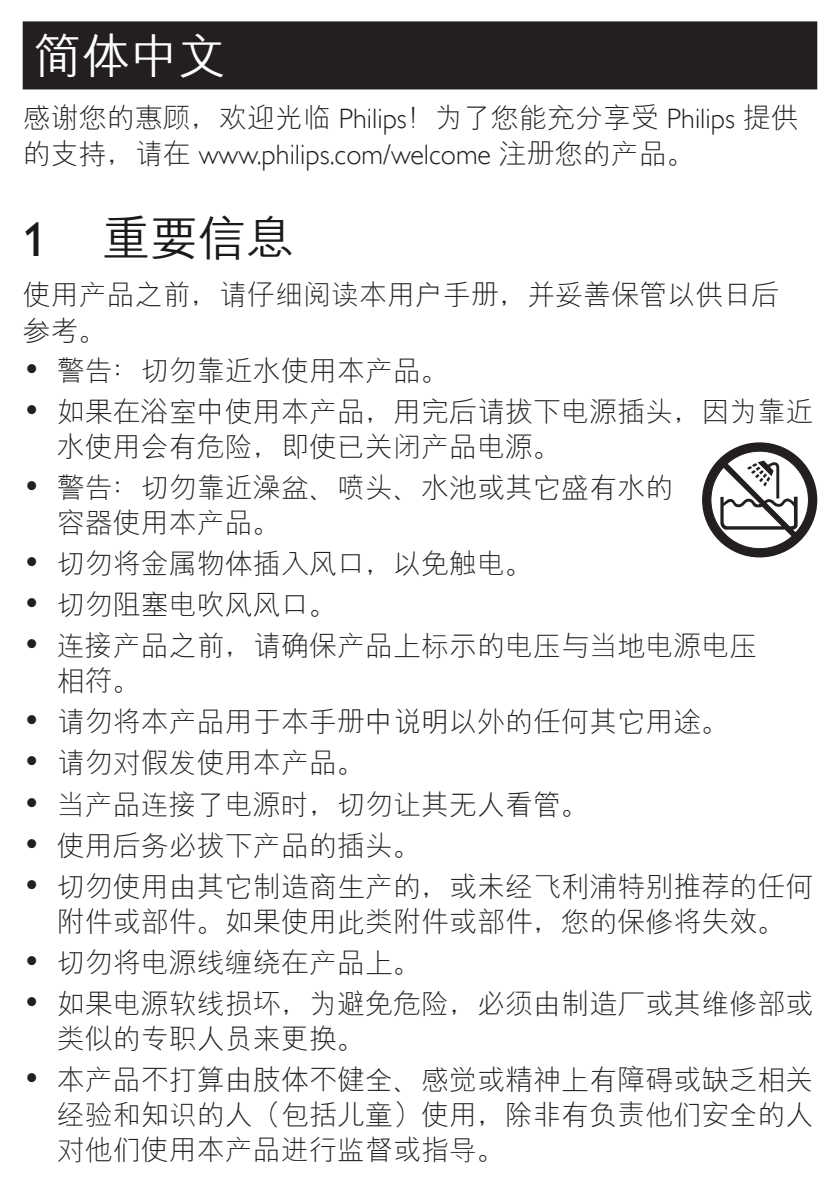
<style>
.page{position:relative;width:840px;height:1191px;background:#fff}
.page>*{position:absolute;margin:0;border:0;box-sizing:border-box;transform-origin:0 0}
.t1{font:48px "M Hei GB Medium";color:#1c1a19}
.t2{font:48px "M Hei GB Medium";color:#fff}
.t3{font:28px/34.8px "M Hei GB Light";color:#231f20}
.t4{font:28px "Gill Sans Alt One WGL Light";color:#231f20}
.s1{font-family:"Gill Sans Alt One WGL Light"}
.s2{font-family:"M Hei GB Light"}
.s3{font-family:"Gill Sans Alt One WGL"}
.s4{font-family:"Gill Sans Alt One WGL Light";font-size:36px}
</style>
<div class="page">
<div style="left:23px;top:21px;width:793px;height:68px;background:#231f20"></div>
<svg style="left:702px;top:442px;width:114px;height:115px"></svg>
<h1 class="t2" style="left:34px;top:32px;width:193px">简体中文</h1>
<p class="t3" style="left:23px;top:101px;width:777px">感谢您的惠顾，欢迎光临 <span class="s1">Philips</span>！为了您能充分享受 <span class="s1">Philips</span> 提供</p>
<p class="t4" style="left:23px;top:136px;width:673px"><span class="s2">的支持，请在</span> www.philips.com/welcome <span class="s2">注册您的产品。</span></p>
<h1 class="t1" style="left:23px;top:214px;width:273px"><span class="s3">1</span> 重要信息</h1>
<p class="t3" style="left:23px;top:278px;width:757px;line-height:36px">使用产品之前，请仔细阅读本用户手册，并妥善保管以供日后参考。</p>
<p class="t3" style="left:23px;top:354px;width:428px"><span class="s4">•</span> 警告：切勿靠近水使用本产品。</p>
<p class="t3" style="left:57px;top:395px;width:758px;text-indent:-34px"><span class="s4">•</span> 如果在浴室中使用本产品，用完后请拔下电源插头，因为靠近水使用会有危险，即使已关闭产品电源。</p>
<p class="t3" style="left:57px;top:471px;width:618px;text-indent:-34px"><span class="s4">•</span> 警告：切勿靠近澡盆、喷头、水池或其它盛有水的容器使用本产品。</p>
<p class="t3" style="left:23px;top:547px;width:512px"><span class="s4">•</span> 切勿将金属物体插入风口，以免触电。</p>
<p class="t3" style="left:23px;top:588px;width:316px"><span class="s4">•</span> 切勿阻塞电吹风风口。</p>
<p class="t3" style="left:57px;top:629px;width:702px;text-indent:-34px"><span class="s4">•</span> 连接产品之前，请确保产品上标示的电压与当地电源电压相符。</p>
<p class="t3" style="left:23px;top:705px;width:708px"><span class="s4">•</span> 请勿将本产品用于本手册中说明以外的任何其它用途。</p>
<p class="t3" style="left:23px;top:746px;width:344px"><span class="s4">•</span> 请勿对假发使用本产品。</p>
<p class="t3" style="left:23px;top:787px;width:568px"><span class="s4">•</span> 当产品连接了电源时，切勿让其无人看管。</p>
<p class="t3" style="left:23px;top:829px;width:400px"><span class="s4">•</span> 使用后务必拔下产品的插头。</p>
<p class="t3" style="left:23px;top:870px;width:792px;text-align:center"><span class="s4">•</span> 切勿使用由其它制造商生产的，或未经飞利浦特别推荐的任何附件或部件。如果使用此类附件或部件，您的保修将失效。</p>
<p class="t3" style="left:23px;top:946px;width:400px"><span class="s4">•</span> 切勿将电源线缠绕在产品上。</p>
<p class="t3" style="left:57px;top:987px;width:758px;text-indent:-34px"><span class="s4">•</span> 如果电源软线损坏，为避免危险，必须由制造厂或其维修部或类似的专职人员来更换。</p>
<p class="t3" style="left:57px;top:1063px;width:758px;text-align:justify;text-indent:-34px"><span class="s4">•</span> 本产品不打算由肢体不健全、感觉或精神上有障碍或缺乏相关经验和知识的人（包括儿童）使用，除非有负责他们安全的人对他们使用本产品进行监督或指导。</p>
</div>
